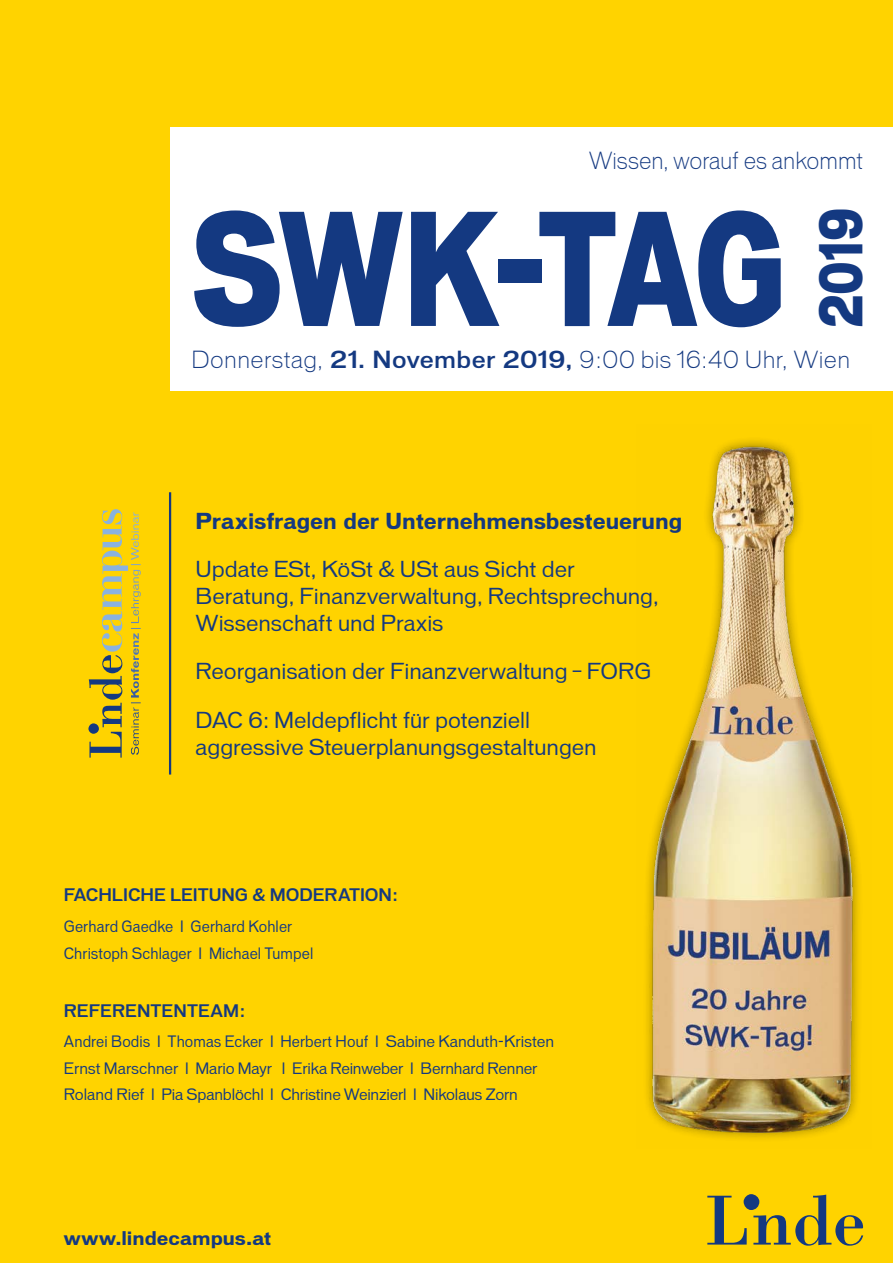
<style>
.page{position:relative;width:893px;height:1263px;background:#ffd300}
.page>*{position:absolute;margin:0;border:0;box-sizing:border-box;transform-origin:0 0}
.t1{font:700 expanded 148.2px "Vonnes";letter-spacing:-.03em;color:#143981;scale:.73 1}
.t2{font:700 expanded 56.25px "Vonnes";color:#143981;scale:.72 1}
.t3{font:300 22.5px "Vonnes";letter-spacing:.015em;color:#143981}
.t4{font:300 22.5px "Vonnes";letter-spacing:.015em;color:#143981;scale:.95 1}
.t5{font:21px/27px "Vonnes";color:#143981}
.t6{font:700 21px "Vonnes";color:#143981;scale:.96 1}
.t7{font:700 18px "Vonnes";color:#143981}
.t8{font:500 16.5px "Vonnes";letter-spacing:-.005em;color:#143981;scale:.96 1}
.t9{font:15px/26.5px "Vonnes";color:#143981;scale:.9 1}
.s1{font-weight:500}
</style>
<div class="page">
<div style="left:170px;top:128px;width:723px;height:263px;background:#fff"></div>
<hr style="left:169px;top:492px;width:2px;height:282px;background:#143981">
<svg style="left:89px;top:509px;width:52px;height:249px"></svg>
<div style="left:744px;top:1194px;width:15px;height:16px;background:#143981;border-radius:50%"></div>
<svg style="left:707px;top:1196px;width:40px;height:48px"></svg>
<svg style="left:753px;top:1194px;width:110px;height:52px"></svg>
<img style="left:646px;top:440px;width:214px;height:699px">
<h3 class="t4" style="left:589px;top:148px;width:290px">Wissen, worauf es ankommt</h3>
<h1 class="t1" style="left:191px;top:181px;width:818px">SWK-TAG</h1>
<h3 class="t3" style="left:191px;top:346px;width:660px">Donnerstag, <span class="s1">21. November 2019,</span> 9:00 bis 16:40 Uhr, Wien</h3>
<h2 class="t2" style="left:808px;top:328px;width:169px;rotate:-90deg">2019</h2>
<h3 class="t6" style="left:196px;top:508px;width:509px">Praxisfragen der Unternehmensbesteuerung</h3>
<h3 class="t5" style="left:196px;top:556px;width:465px">Update ESt, KöSt &amp; USt aus Sicht der<br>Beratung, Finanzverwaltung, Rechtsprechung,<br>Wissenschaft und Praxis</h3>
<h3 class="t5" style="left:196px;top:658px;width:457px">Reorganisation der Finanzverwaltung – FORG</h3>
<h3 class="t5" style="left:196px;top:706px;width:403px">DAC 6: Meldepflicht für potenziell aggressive Steuerplanungsgestaltungen</h3>
<p class="t8" style="left:64px;top:885px;width:349px">FACHLICHE LEITUNG &amp; MODERATION:</p>
<p class="t9" style="left:64px;top:913px;width:279px">Gerhard Gaedke I Gerhard Kohler<br>Christoph Schlager I Michael Tumpel</p>
<p class="t8" style="left:64px;top:1001px;width:190px">REFERENTENTEAM:</p>
<p class="t9" style="left:64px;top:1028px;width:546px">Andrei Bodis I Thomas Ecker I Herbert Houf I Sabine Kanduth-Kristen<br>Ernst Marschner I Mario Mayr I Erika Reinweber I Bernhard Renner<br>Roland Rief I Pia Spanblöchl I Christine Weinzierl I Nikolaus Zorn</p>
<p class="t7" style="left:64px;top:1227px;width:209px">www.lindecampus.at</p>
</div>
